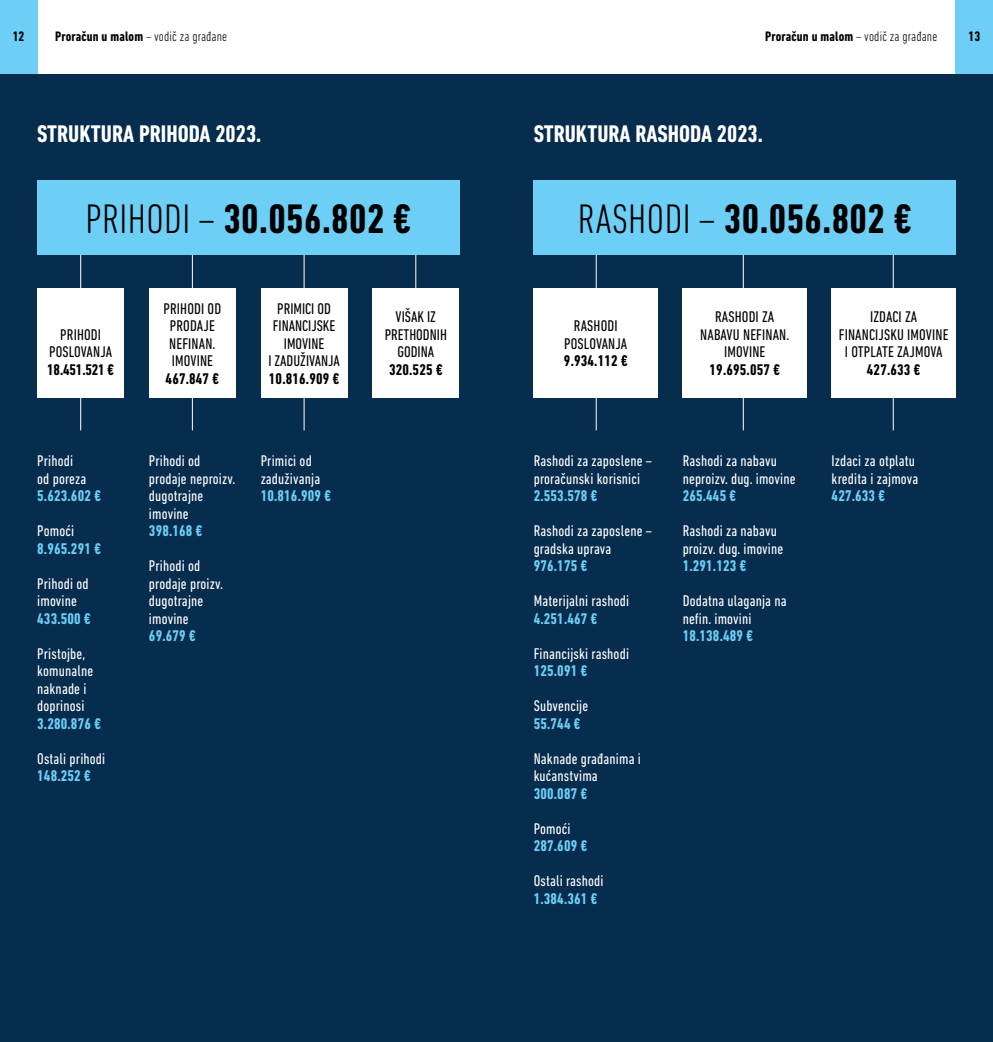
<style>
.page{position:relative;width:993px;height:1042px;background:#fff}
.page>*{position:absolute;margin:0;border:0;box-sizing:border-box;transform-origin:0 0}
.t1{font:700 condensed 42px "DIN Next LT Pro";letter-spacing:.01em;color:#000}
.t2{font:700 condensed 24.5px "DIN Next LT Pro";color:#fff}
.t3{font:condensed 15.75px/17.5px "DIN Next LT Pro";letter-spacing:.01em;color:#fff}
.t4{font:condensed 15.75px/17.5px "DIN Next LT Pro";letter-spacing:.01em;color:#000;text-align:center}
.t5{font:700 condensed 15.75px "DIN Next LT Pro";letter-spacing:.01em;color:#6dcff6}
.t6{font:700 condensed 15.75px "DIN Next LT Pro";letter-spacing:.01em;color:#000}
.t7{font:300 condensed 14px "DIN Next LT Pro";letter-spacing:.01em;color:#000}
.t8{font:700 condensed 14px "DIN Next LT Pro";color:#000}
.s1{font-weight:700}
.s2{font-weight:300}
</style>
<div class="page">
<div style="left:0;top:0;width:37px;height:74px;background:#6dcff6"></div>
<div style="left:955px;top:0;width:37px;height:74px;background:#6dcff6"></div>
<div style="left:0;top:74px;width:496px;height:968px;background:#062c4e"></div>
<hr style="left:80px;top:234px;width:1px;height:196px;background:#fff">
<hr style="left:192px;top:234px;width:1px;height:196px;background:#fff">
<hr style="left:303px;top:234px;width:1px;height:196px;background:#fff">
<hr style="left:415px;top:234px;width:1px;height:156px;background:#fff">
<div style="left:37px;top:180px;width:422px;height:74px;background:#6dcff6"></div>
<div style="left:37px;top:288px;width:87px;height:109px;background:#fff"></div>
<div style="left:149px;top:288px;width:87px;height:109px;background:#fff"></div>
<div style="left:260px;top:288px;width:87px;height:109px;background:#fff"></div>
<div style="left:372px;top:288px;width:87px;height:109px;background:#fff"></div>
<div style="left:496px;top:74px;width:496px;height:968px;background:#062c4e"></div>
<hr style="left:595px;top:234px;width:1px;height:196px;background:#fff">
<hr style="left:742px;top:234px;width:1px;height:196px;background:#fff">
<hr style="left:892px;top:234px;width:1px;height:196px;background:#fff">
<div style="left:533px;top:180px;width:422px;height:74px;background:#6dcff6"></div>
<div style="left:533px;top:288px;width:124px;height:109px;background:#fff"></div>
<div style="left:682px;top:288px;width:124px;height:109px;background:#fff"></div>
<div style="left:831px;top:288px;width:124px;height:109px;background:#fff"></div>
<p class="t8" style="left:13px;top:29px;width:13px">12</p>
<p class="t7" style="left:55px;top:29px;width:173px"><span class="s1">Proračun u malom</span> – vodič za građane</p>
<p class="t7" style="left:765px;top:29px;width:173px"><span class="s1">Proračun u malom</span> – vodič za građane</p>
<p class="t8" style="left:968px;top:29px;width:13px">13</p>
<h2 class="t2" style="left:37px;top:120px;width:225px">STRUKTURA PRIHODA 2023.</h2>
<h1 class="t1" style="left:85px;top:195px;width:327px"><span class="s2">PRIHODI –</span> 30.056.802 €</h1>
<p class="t4" style="left:49px;top:325px;width:65px">PRIHODI<br>POSLOVANJA</p>
<p class="t6" style="left:47px;top:360px;width:68px">18.451.521 €</p>
<p class="t3" style="left:37px;top:452px;width:51px">Prihodi od poreza</p>
<p class="t5" style="left:37px;top:487px;width:65px">5.623.602 €</p>
<p class="t3" style="left:37px;top:522px;width:38px">Pomoći</p>
<p class="t5" style="left:37px;top:539px;width:65px">8.965.291 €</p>
<p class="t3" style="left:37px;top:574px;width:53px">Prihodi od imovine</p>
<p class="t5" style="left:37px;top:609px;width:55px">433.500 €</p>
<p class="t3" style="left:37px;top:644px;width:57px">Pristojbe, komunalne naknade i doprinosi</p>
<p class="t5" style="left:37px;top:714px;width:65px">3.280.876 €</p>
<p class="t3" style="left:37px;top:749px;width:69px">Ostali prihodi</p>
<p class="t5" style="left:37px;top:767px;width:55px">148.252 €</p>
<p class="t4" style="left:163px;top:299px;width:59px">PRIHODI OD<br>PRODAJE<br>NEFINAN.<br>IMOVINE</p>
<p class="t6" style="left:165px;top:369px;width:55px">467.847 €</p>
<p class="t4" style="left:268px;top:299px;width:73px">PRIMICI OD<br>FINANCIJSKE<br>IMOVINE<br>I ZADUŽIVANJA</p>
<p class="t6" style="left:269px;top:369px;width:72px">10.816.909 €</p>
<p class="t3" style="left:149px;top:452px;width:88px">Prihodi od prodaje neproizv. dugotrajne imovine</p>
<p class="t5" style="left:149px;top:522px;width:55px">398.168 €</p>
<p class="t3" style="left:149px;top:557px;width:76px">Prihodi od prodaje proizv. dugotrajne imovine</p>
<p class="t5" style="left:149px;top:627px;width:48px">69.679 €</p>
<p class="t3" style="left:260px;top:452px;width:61px">Primici od zaduživanja</p>
<p class="t5" style="left:260px;top:487px;width:72px">10.816.909 €</p>
<p class="t4" style="left:384px;top:308px;width:64px">VIŠAK IZ<br>PRETHODNIH<br>GODINA</p>
<p class="t6" style="left:389px;top:360px;width:55px">320.525 €</p>
<h2 class="t2" style="left:533px;top:120px;width:230px">STRUKTURA RASHODA 2023.</h2>
<h1 class="t1" style="left:577px;top:195px;width:335px"><span class="s2">RASHODI –</span> 30.056.802 €</h1>
<p class="t4" style="left:564px;top:317px;width:65px">RASHODI<br>POSLOVANJA</p>
<p class="t6" style="left:563px;top:352px;width:65px">9.934.112 €</p>
<p class="t4" style="left:700px;top:308px;width:91px">RASHODI ZA<br>NABAVU NEFINAN.<br>IMOVINE</p>
<p class="t6" style="left:709px;top:360px;width:72px">19.695.057 €</p>
<p class="t3" style="left:533px;top:452px;width:120px">Rashodi za zaposlene – proračunski korisnici</p>
<p class="t5" style="left:533px;top:487px;width:65px">2.553.578 €</p>
<p class="t3" style="left:533px;top:522px;width:120px">Rashodi za zaposlene – gradska uprava</p>
<p class="t5" style="left:533px;top:557px;width:55px">976.175 €</p>
<p class="t3" style="left:533px;top:592px;width:97px">Materijalni rashodi</p>
<p class="t5" style="left:533px;top:609px;width:65px">4.251.467 €</p>
<p class="t3" style="left:533px;top:644px;width:97px">Financijski rashodi</p>
<p class="t5" style="left:533px;top:662px;width:55px">125.091 €</p>
<p class="t3" style="left:533px;top:697px;width:56px">Subvencije</p>
<p class="t5" style="left:533px;top:714px;width:48px">55.744 €</p>
<p class="t3" style="left:533px;top:749px;width:109px">Naknade građanima i kućanstvima</p>
<p class="t5" style="left:533px;top:784px;width:55px">300.087 €</p>
<p class="t3" style="left:533px;top:819px;width:38px">Pomoći</p>
<p class="t5" style="left:533px;top:837px;width:55px">287.609 €</p>
<p class="t3" style="left:533px;top:872px;width:71px">Ostali rashodi</p>
<p class="t5" style="left:533px;top:889px;width:65px">1.384.361 €</p>
<p class="t3" style="left:682px;top:452px;width:114px">Rashodi za nabavu neproizv. dug. imovine</p>
<p class="t5" style="left:682px;top:487px;width:55px">265.445 €</p>
<p class="t3" style="left:682px;top:522px;width:102px">Rashodi za nabavu proizv. dug. imovine</p>
<p class="t5" style="left:682px;top:557px;width:65px">1.291.123 €</p>
<p class="t3" style="left:682px;top:592px;width:105px">Dodatna ulaganja na nefin. imovini</p>
<p class="t5" style="left:682px;top:627px;width:72px">18.138.489 €</p>
<p class="t4" style="left:838px;top:308px;width:111px">IZDACI ZA<br>FINANCIJSKU IMOVINE<br>I OTPLATE ZAJMOVA</p>
<p class="t6" style="left:866px;top:360px;width:55px">427.633 €</p>
<p class="t3" style="left:831px;top:452px;width:88px">Izdaci za otplatu kredita i zajmova</p>
<p class="t5" style="left:831px;top:487px;width:55px">427.633 €</p>
</div>
